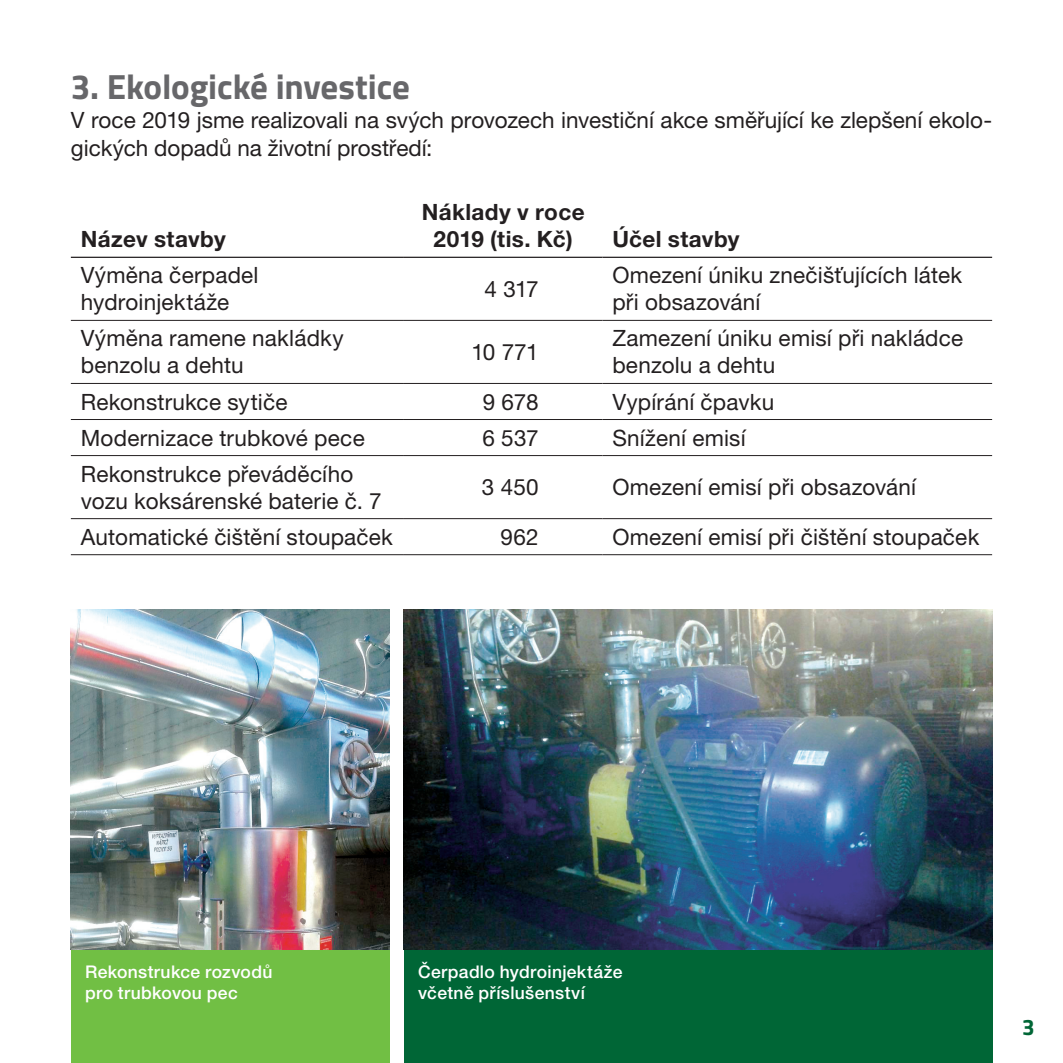
<style>
.page{position:relative;width:1063px;height:1063px;background:#fff}
.page>*{position:absolute;margin:0;border:0;box-sizing:border-box;transform-origin:0 0}
.nadpis{font:700 35px "Titillium Web";letter-spacing:-.005em;color:#67676a}
.tabulka{font:22.5px/27px "Helvetica Neue LT Pro";letter-spacing:.01em;color:#231f20}
.text{font:22.5px/28.2px "Helvetica Neue LT Pro";color:#231f20}
.tabulka-2{font:700 22.5px/27px "Helvetica Neue LT Pro";letter-spacing:.02em;color:#231f20;text-align:center}
.nadpis-2{font:700 22.5px "Titillium Web";color:#006636}
.text-2{font:500 17.5px/21px "Helvetica Neue LT Pro";letter-spacing:.02em;color:#fff}
</style>
<div class="page">
<div style="left:404px;top:950px;width:588px;height:113px;background:#006636"></div>
<div style="left:71px;top:950px;width:319px;height:113px;background:#71bf44"></div>
<hr style="left:71px;top:257px;width:333px;height:1px;background:#231f20">
<hr style="left:404px;top:257px;width:198px;height:1px;background:#231f20">
<hr style="left:602px;top:257px;width:390px;height:1px;background:#231f20">
<hr style="left:71px;top:320px;width:333px;height:1px;background:#231f20">
<hr style="left:404px;top:320px;width:198px;height:1px;background:#231f20">
<hr style="left:602px;top:320px;width:390px;height:1px;background:#231f20">
<hr style="left:71px;top:383px;width:333px;height:1px;background:#231f20">
<hr style="left:404px;top:383px;width:198px;height:1px;background:#231f20">
<hr style="left:602px;top:383px;width:390px;height:1px;background:#231f20">
<hr style="left:71px;top:419px;width:333px;height:1px;background:#231f20">
<hr style="left:404px;top:419px;width:198px;height:1px;background:#231f20">
<hr style="left:602px;top:419px;width:390px;height:1px;background:#231f20">
<hr style="left:71px;top:455px;width:333px;height:1px;background:#231f20">
<hr style="left:404px;top:455px;width:198px;height:1px;background:#231f20">
<hr style="left:602px;top:455px;width:390px;height:1px;background:#231f20">
<hr style="left:71px;top:518px;width:333px;height:1px;background:#231f20">
<hr style="left:404px;top:518px;width:198px;height:1px;background:#231f20">
<hr style="left:602px;top:518px;width:390px;height:1px;background:#231f20">
<hr style="left:71px;top:554px;width:333px;height:1px;background:#231f20">
<hr style="left:404px;top:554px;width:198px;height:1px;background:#231f20">
<hr style="left:602px;top:554px;width:390px;height:1px;background:#231f20">
<img style="left:71px;top:609px;width:319px;height:341px">
<img style="left:404px;top:609px;width:588px;height:341px">
<p class="nadpis" style="left:71px;top:60px;width:341px">3. Ekologické investice</p>
<p class="text" style="left:71px;top:105px;width:923px">V roce 2019 jsme realizovali na svých provozech investiční akce směřující ke zlepšení ekolo&shy;gických dopadů na životní prostředí:</p>
<p class="tabulka-2" style="left:81px;top:225px;width:146px">Název stavby</p>
<p class="tabulka" style="left:81px;top:261px;width:179px">Výměna čerpadel hydroinjektáže</p>
<p class="tabulka" style="left:81px;top:324px;width:265px">Výměna ramene nakládky benzolu a dehtu</p>
<p class="tabulka-2" style="left:422px;top:198px;width:164px">Náklady v roce<br>2019 (tis. Kč)</p>
<p class="tabulka" style="left:485px;top:275px;width:56px">4 317</p>
<p class="tabulka" style="left:471px;top:338px;width:69px">10 771</p>
<p class="tabulka-2" style="left:612px;top:225px;width:129px">Účel stavby</p>
<p class="tabulka" style="left:612px;top:261px;width:351px">Omezení úniku znečišťujících látek při obsazování</p>
<p class="tabulka" style="left:612px;top:324px;width:352px">Zamezení úniku emisí při nakládce benzolu a dehtu</p>
<p class="tabulka" style="left:81px;top:387px;width:208px">Rekonstrukce sytiče</p>
<p class="tabulka" style="left:483px;top:387px;width:57px">9 678</p>
<p class="tabulka" style="left:612px;top:387px;width:163px">Vypírání čpavku</p>
<p class="tabulka" style="left:81px;top:424px;width:285px">Modernizace trubkové pece</p>
<p class="tabulka" style="left:483px;top:424px;width:58px">6 537</p>
<p class="tabulka" style="left:612px;top:424px;width:135px">Snížení emisí</p>
<p class="tabulka" style="left:81px;top:460px;width:302px">Rekonstrukce převáděcího vozu koksárenské baterie č. 7</p>
<p class="tabulka" style="left:482px;top:473px;width:58px">3 450</p>
<p class="tabulka" style="left:612px;top:473px;width:305px">Omezení emisí při obsazování</p>
<p class="tabulka" style="left:81px;top:523px;width:314px">Automatické čištění stoupaček</p>
<p class="tabulka" style="left:501px;top:523px;width:40px">962</p>
<p class="tabulka" style="left:612px;top:523px;width:368px">Omezení emisí při čištění stoupaček</p>
<p class="text-2" style="left:85px;top:961px;width:189px">Rekonstrukce rozvodů pro trubkovou pec</p>
<p class="text-2" style="left:418px;top:961px;width:206px">Čerpadlo hydroinjektáže včetně příslušenství</p>
<p class="nadpis-2" style="left:1022px;top:1010px;width:14px">3</p>
</div>
